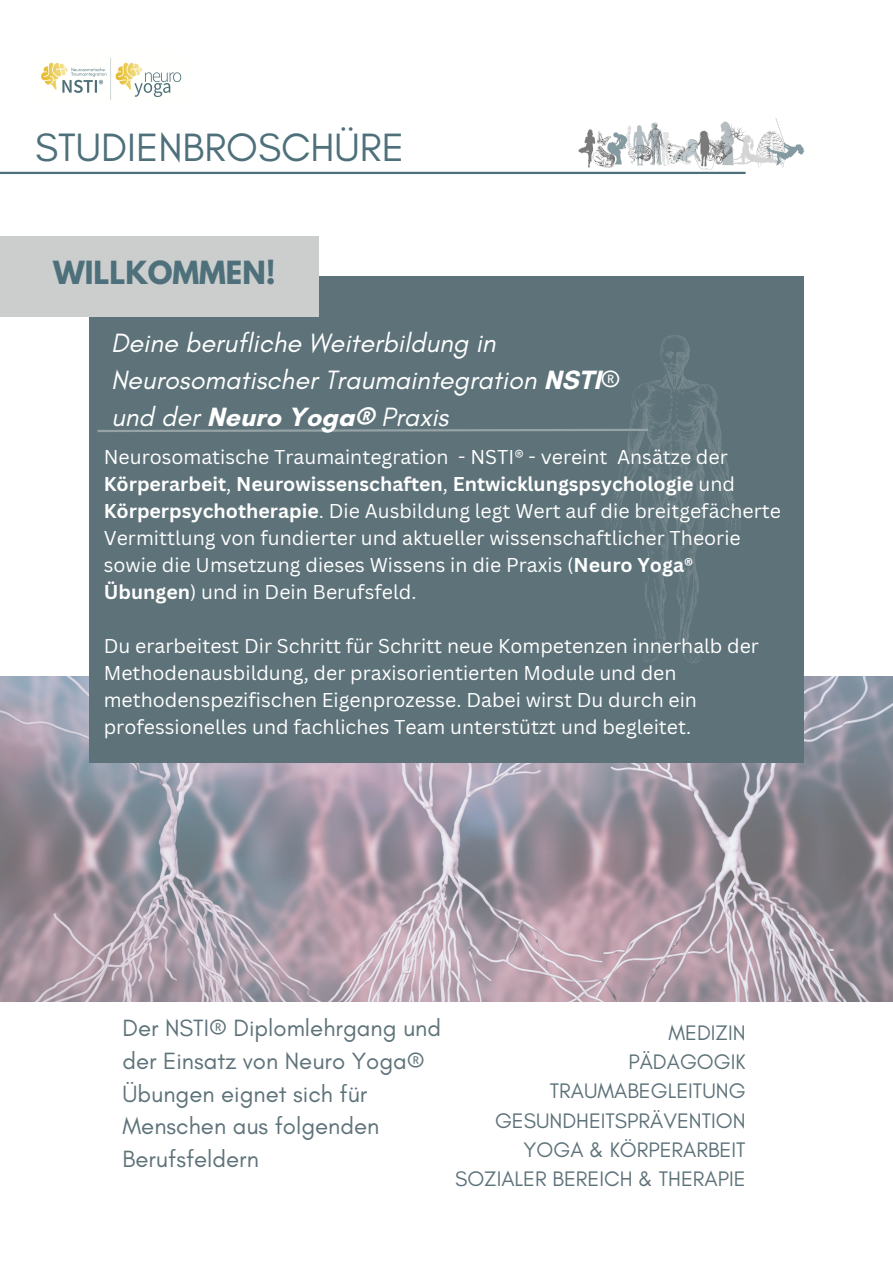
<style>
.page{position:relative;width:893px;height:1264px;background:#fff}
.page>*{position:absolute;margin:0;border:0;box-sizing:border-box;transform-origin:0 0}
.t1{font:40.2px "Glacial Indifference";color:#4e707a}
.t2{font:700 28.2px "League Spartan";color:#4e707a}
.t3{font:italic 27px "Glacial Indifference";color:#fff}
.t4{font:24px/32.5px "Glacial Indifference";color:#5d7279}
.t5{font:21.45px "Glacial Indifference";color:#5d7279}
.t6{font:19.5px/27px "Canva Sans";color:#fff}
.s1{font-weight:700;font-style:normal}
.s2{font-weight:700}
</style>
<div class="page">
<img style="left:578px;top:119px;width:227px;height:50px">
<img style="left:41px;top:58px;width:141px;height:43px">
<hr style="left:0;top:172px;width:745px;height:2px;background:#4e707a">
<img style="left:0;top:676px;width:892px;height:325px">
<div style="left:89px;top:276px;width:714px;height:487px;background:#5d7279"></div>
<div style="left:0;top:236px;width:318px;height:80px;background:#cccdcd"></div>
<svg style="left:603px;top:335px;width:142px;height:328px"></svg>
<svg style="left:97px;top:427px;width:553px;height:6px"></svg>
<p class="t1" style="left:35px;top:123px;width:370px">STUDIENBROSCHÜRE</p>
<p class="t2" style="left:53px;top:258px;width:224px">WILLKOMMEN!</p>
<p class="t3" style="left:111px;top:326px;width:386px">Deine berufliche Weiterbildung in</p>
<p class="t3" style="left:111px;top:363px;width:511px">Neurosomatischer Traumaintegration <span class="s1">NSTI</span>®</p>
<p class="t3" style="left:111px;top:400px;width:339px">und der <span class="s1">Neuro Yoga®</span> Praxis</p>
<p class="t6" style="left:104px;top:443px;width:678px">Neurosomatische Traumaintegration - NSTI® - vereint Ansätze der <span class="s2">Körperarbeit</span>, <span class="s2">Neurowissenschaften</span>, <span class="s2">Entwicklungspsychologie</span> und <span class="s2">Körperpsychotherapie</span>. Die Ausbildung legt Wert auf die breitgefächerte Vermittlung von fundierter und aktueller wissenschaftlicher Theorie sowie die Umsetzung dieses Wissens in die Praxis (<span class="s2">Neuro Yoga® Übungen</span>) und in Dein Berufsfeld.</p>
<p class="t6" style="left:104px;top:631px;width:656px">Du erarbeitest Dir Schritt für Schritt neue Kompetenzen innerhalb der Methodenausbildung, der praxisorientierten Module und den methodenspezifischen Eigenprozesse. Dabei wirst Du durch ein professionelles und fachliches Team unterstützt und begleitet.</p>
<p class="t4" style="left:122px;top:1011px;width:320px">Der NSTI® Diplomlehrgang und der Einsatz von Neuro Yoga®<br>Übungen eignet sich für</p>
<p class="t4" style="left:122px;top:1109px;width:258px">Menschen aus folgenden</p>
<p class="t4" style="left:122px;top:1142px;width:138px">Berufsfeldern</p>
<p class="t5" style="left:668px;top:1019px;width:79px">MEDIZIN</p>
<p class="t5" style="left:628px;top:1048px;width:119px">PÄDAGOGIK</p>
<p class="t5" style="left:549px;top:1077px;width:197px">TRAUMABEGLEITUNG</p>
<p class="t5" style="left:495px;top:1107px;width:252px">GESUNDHEITSPRÄVENTION</p>
<p class="t5" style="left:523px;top:1136px;width:223px">YOGA &amp; KÖRPERARBEIT</p>
<p class="t5" style="left:455px;top:1165px;width:292px">SOZIALER BEREICH &amp; THERAPIE</p>
</div>
